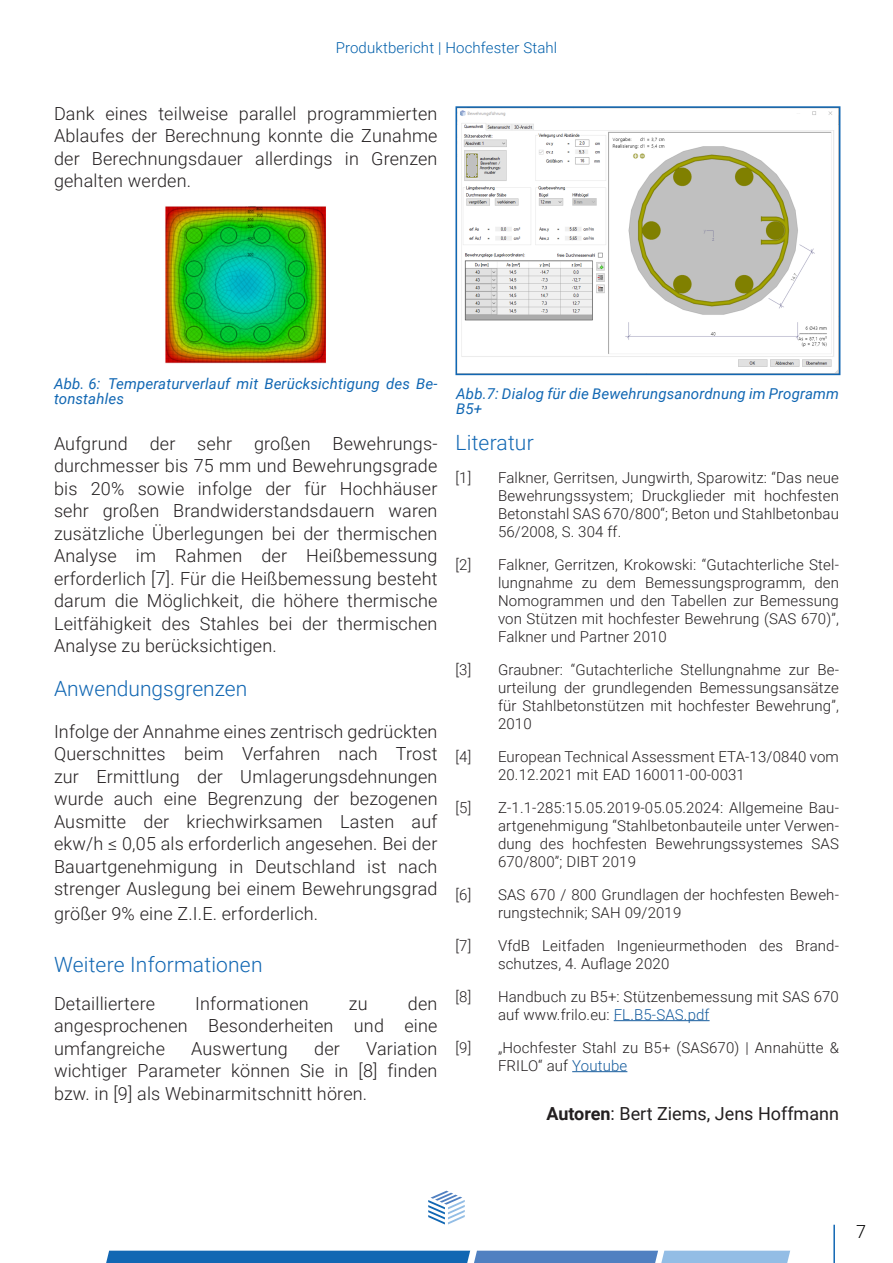
<style>
.page{position:relative;width:893px;height:1263px;background:#fff}
.page>*{position:absolute;margin:0;border:0;box-sizing:border-box;transform-origin:0 0}
.t1{font:300 21px "Roboto";letter-spacing:.01em;color:#1167b3}
.t2{font:300 18px/22.5px "Roboto";letter-spacing:.01em;color:#231f20;text-align:justify}
.t3{font:18px "Roboto";color:#231f20}
.t4{font:300 18px "Roboto";color:#000}
.t5{font:300 15px/18px "Roboto";letter-spacing:.01em;color:#231f20}
.t6{font:italic 15px/15px "Roboto";letter-spacing:.01em;color:#1167b3}
.t7{font:300 15px "Roboto";letter-spacing:.01em;color:#005faa}
.s1{color:#175d9e}
.s2{font-weight:700}
</style>
<div class="page">
<svg style="left:106px;top:1251px;width:684px;height:12px;background:#3f80c1"></svg>
<svg style="left:428px;top:1191px;width:37px;height:33px"></svg>
<hr style="left:833px;top:1225px;width:2px;height:38px;background:#1167b3">
<hr style="left:614px;top:1020px;width:96px;height:1px;background:#175d9e">
<hr style="left:572px;top:1071px;width:55px;height:1px;background:#175d9e">
<img style="left:165px;top:206px;width:161px;height:157px">
<img style="left:460px;top:110px;width:377px;height:262px">
<div style="left:455px;top:106px;width:385px;height:269px;border:2px solid #1167b3"></div>
<p class="t7" style="left:336px;top:37px;width:223px">Produktbericht | Hochfester Stahl</p>
<p class="t2" style="left:54px;top:101px;width:385px">Dank eines teilweise parallel programmierten Ablaufes der Berechnung konnte die Zunahme der Berechnungsdauer allerdings in Grenzen gehalten werden.</p>
<p class="t6" style="left:54px;top:376px;width:385px">Abb. 6: Temperaturverlauf mit Berücksichtigung des Be&shy;tonstahles</p>
<p class="t6" style="left:456px;top:386px;width:384px">Abb.7: Dialog für die Bewehrungsanordnung im Programm<br>B5+</p>
<p class="t2" style="left:54px;top:431px;width:385px">Aufgrund der sehr großen Bewehrungs&shy;durchmesser bis 75 mm und Bewehrungsgrade bis 20% sowie infolge der für Hochhäuser sehr großen Brandwiderstandsdauern waren zusätzliche Überlegungen bei der thermischen Analyse im Rahmen der Heißbemessung erforderlich [7]. Für die Heißbemessung besteht darum die Möglichkeit, die höhere thermische Leitfähigkeit des Stahles bei der thermischen Analyse zu berücksichtigen.</p>
<p class="t1" style="left:54px;top:673px;width:195px">Anwendungsgrenzen</p>
<p class="t2" style="left:54px;top:719px;width:385px">Infolge der Annahme eines zentrisch gedrückten Querschnittes beim Verfahren nach Trost zur Ermittlung der Umlagerungsdehnungen wurde auch eine Begrenzung der bezogenen Ausmitte der kriechwirksamen Lasten auf ekw/h ≤ 0,05 als erforderlich angesehen. Bei der Bauartgenehmigung in Deutschland ist nach strenger Auslegung bei einem Bewehrungsgrad</p>
<p class="t2" style="left:54px;top:902px;width:266px">größer 9% eine Z.I.E. erforderlich.</p>
<p class="t1" style="left:54px;top:950px;width:210px">Weitere Informationen</p>
<p class="t2" style="left:54px;top:991px;width:103px">Detailliertere</p>
<p class="t2" style="left:195px;top:991px;width:115px">Informationen</p>
<p class="t2" style="left:349px;top:991px;width:20px">zu</p>
<p class="t2" style="left:54px;top:991px;width:385px;text-indent:354px">den angesprochenen Besonderheiten und eine umfangreiche</p>
<p class="t2" style="left:191px;top:1036px;width:98px">Auswertung</p>
<p class="t2" style="left:314px;top:1036px;width:27px">der</p>
<p class="t2" style="left:54px;top:1036px;width:385px;text-indent:312px">Variation wichtiger Parameter können Sie in [8] finden bzw. in [9] als Webinarmitschnitt hören.</p>
<p class="t1" style="left:455px;top:427px;width:80px">Literatur</p>
<p class="t5" style="left:455px;top:468px;width:17px">[1]</p>
<p class="t5" style="left:498px;top:468px;width:342px;text-align:justify">Falkner, Gerritsen, Jungwirth, Sparowitz: “Das neue Bewehrungssystem; Druckglieder mit hochfesten Betonstahl SAS 670/800“; Beton und Stahlbetonbau 56/2008, S. 304 ff.</p>
<p class="t5" style="left:455px;top:555px;width:17px">[2]</p>
<p class="t5" style="left:498px;top:555px;width:342px;text-align:justify">Falkner, Gerritzen, Krokowski: “Gutachterliche Stel&shy;lungnahme zu dem Bemessungsprogramm, den Nomogrammen und den Tabellen zur Bemessung von Stützen mit hochfester Bewehrung (SAS 670)”, Falkner und Partner 2010</p>
<p class="t5" style="left:455px;top:660px;width:17px">[3]</p>
<p class="t5" style="left:498px;top:660px;width:342px;text-align:justify">Graubner: “Gutachterliche Stellungnahme zur Be&shy;urteilung der grundlegenden Bemessungsansätze für Stahlbetonstützen mit hochfester Bewehrung”, 2010</p>
<p class="t5" style="left:455px;top:747px;width:17px">[4]</p>
<p class="t5" style="left:498px;top:747px;width:342px">European Technical Assessment ETA-13/0840 vom<br>20.12.2021 mit EAD 160011-00-0031</p>
<p class="t5" style="left:455px;top:798px;width:17px">[5]</p>
<p class="t5" style="left:498px;top:798px;width:342px;text-align:justify">Z-1.1-285:15.05.2019-05.05.2024: Allgemeine Bau&shy;artgenehmigung “Stahlbetonbauteile unter Verwen&shy;dung des hochfesten Bewehrungssystemes SAS 670/800”; DIBT 2019</p>
<p class="t5" style="left:455px;top:885px;width:17px">[6]</p>
<p class="t5" style="left:498px;top:885px;width:342px">SAS 670 / 800 Grundlagen der hochfesten Beweh&shy;rungstechnik; SAH 09/2019</p>
<p class="t5" style="left:455px;top:936px;width:17px">[7]</p>
<p class="t5" style="left:498px;top:936px;width:342px">VfdB Leitfaden Ingenieurmethoden des Brand&shy;schutzes, 4. Auflage 2020</p>
<p class="t5" style="left:455px;top:987px;width:17px">[8]</p>
<p class="t5" style="left:498px;top:987px;width:342px">Handbuch zu B5+: Stützenbemessung mit SAS 670 auf www.frilo.eu: <span class="s1">FL.B5-SAS.pdf</span></p>
<p class="t5" style="left:455px;top:1038px;width:17px">[9]</p>
<p class="t5" style="left:498px;top:1038px;width:342px">„Hochfester Stahl zu B5+ (SAS670) | Annahütte &amp;<br>FRILO“ auf <span class="s1">Youtube</span></p>
<p class="t3" style="left:546px;top:1101px;width:294px"><span class="s2">Autoren</span>: Bert Ziems, Jens Hoffmann</p>
<p class="t4" style="left:856px;top:1219px;width:11px">7</p>
</div>
